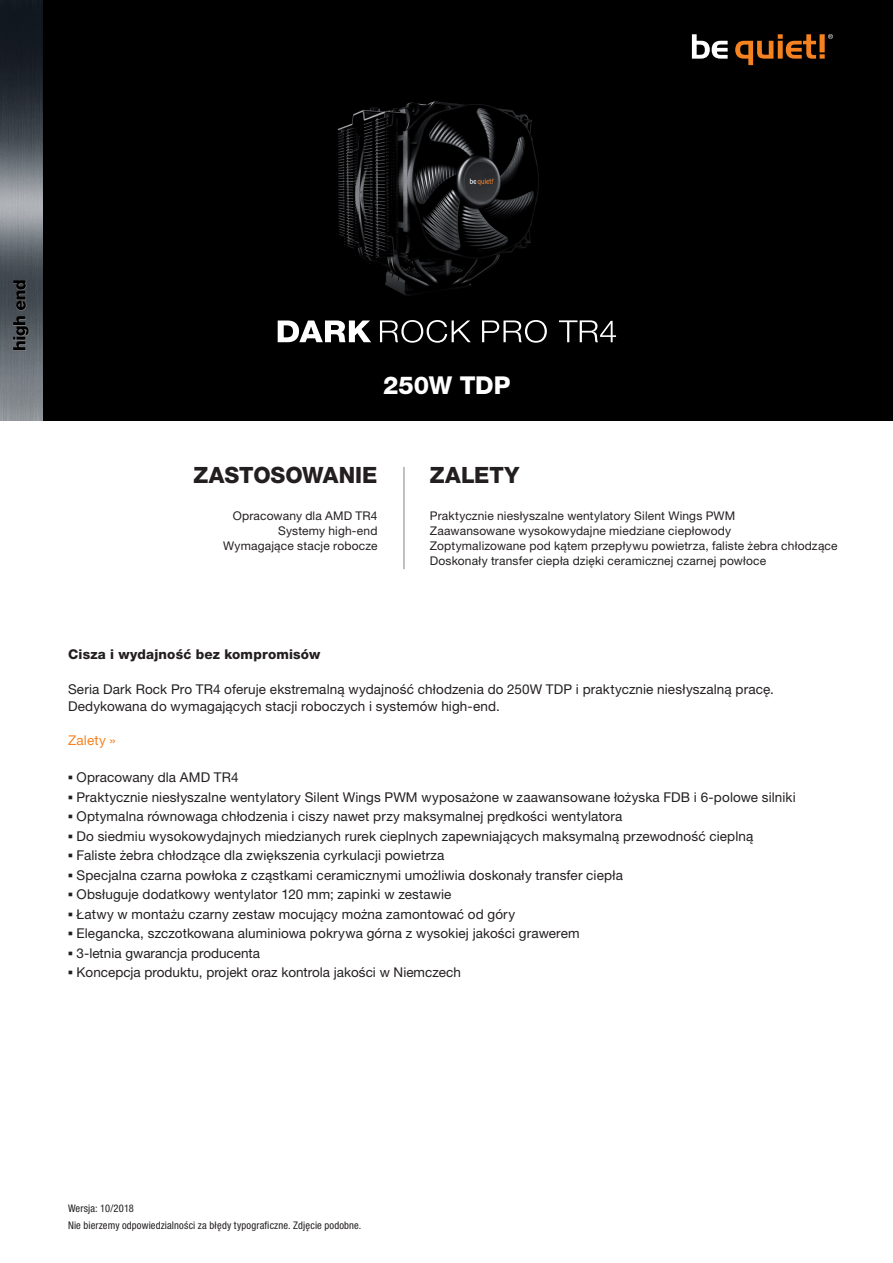
<style>
.page{position:relative;width:893px;height:1263px;background:#fff}
.page>*{position:absolute;margin:0;border:0;box-sizing:border-box;transform-origin:0 0}
.t1{font:800 24.6px "Helvetica Neue LT Pro";letter-spacing:-.005em;color:#fff}
.t2{font:800 22.5px "Helvetica Neue LT Pro";letter-spacing:-.005em;color:#231f20}
.t3{font:13.5px/17.2px "Helvetica Neue LT Pro";letter-spacing:.01em;color:#231f20}
.t4{font:800 13.5px "Helvetica Neue LT Pro";letter-spacing:.015em;color:#231f20}
.t5{font:13.5px "Helvetica Neue LT Pro";letter-spacing:.01em;color:#f58220}
.t6{font:12px/15px "Helvetica Neue LT Pro";letter-spacing:.015em;color:#231f20}
.t7{font:condensed 10.5px/17.2px "Helvetica Neue LT Pro";letter-spacing:.015em;color:#231f20}
.s1{font-family:"Franklin Gothic";font-weight:500}
</style>
<div class="page">
<div style="left:0;top:0;width:893px;height:421px;background:#000001"></div>
<img style="left:299px;top:101px;width:299px;height:242px">
<svg style="left:692px;top:34px;width:36px;height:25px"></svg>
<svg style="left:735px;top:34px;width:98px;height:31px"></svg>
<hr style="left:404px;top:467px;width:1px;height:102px;background:#808285">
<img style="left:0;top:0;width:42px;height:421px">
<svg style="left:278px;top:320px;width:93px;height:22px"></svg>
<svg style="left:380px;top:320px;width:91px;height:23px"></svg>
<svg style="left:482px;top:320px;width:65px;height:23px"></svg>
<svg style="left:559px;top:320px;width:57px;height:22px"></svg>
<h1 class="t1" style="left:383px;top:370px;width:129px">250W TDP</h1>
<h2 class="t2" style="left:194px;top:462px;width:185px">ZASTOSOWANIE</h2>
<h2 class="t2" style="left:430px;top:462px;width:91px">ZALETY</h2>
<p class="t6" style="left:223px;top:508px;width:156px;text-align:right">Opracowany dla AMD TR4<br>Systemy high-end<br>Wymagające stacje robocze</p>
<p class="t6" style="left:430px;top:508px;width:409px">Praktycznie niesłyszalne wentylatory Silent Wings PWM<br>Zaawansowane wysokowydajne miedziane ciepłowody<br>Zoptymalizowane pod kątem przepływu powietrza, faliste żebra chłodzące Doskonały transfer ciepła dzięki ceramicznej czarnej powłoce</p>
<p class="t4" style="left:68px;top:646px;width:254px">Cisza i wydajność bez kompromisów</p>
<p class="t3" style="left:68px;top:680px;width:707px">Seria Dark Rock Pro TR4 oferuje ekstremalną wydajność chłodzenia do 250W TDP i praktycznie niesłyszalną pracę.<br>Dedykowana do wymagających stacji roboczych i systemów high-end.</p>
<p class="t5" style="left:68px;top:732px;width:49px">Zalety »</p>
<p class="t3" style="left:68px;top:768px;width:172px"><span class="s1">▪</span> Opracowany dla AMD TR4</p>
<p class="t3" style="left:68px;top:788px;width:729px"><span class="s1">▪</span> Praktycznie niesłyszalne wentylatory Silent Wings PWM wyposażone w zaawansowane łożyska FDB i 6-polowe silniki</p>
<p class="t3" style="left:68px;top:807px;width:556px"><span class="s1">▪</span> Optymalna równowaga chłodzenia i ciszy nawet przy maksymalnej prędkości wentylatora</p>
<p class="t3" style="left:68px;top:827px;width:687px"><span class="s1">▪</span> Do siedmiu wysokowydajnych miedzianych rurek cieplnych zapewniających maksymalną przewodność cieplną</p>
<p class="t3" style="left:68px;top:846px;width:378px"><span class="s1">▪</span> Faliste żebra chłodzące dla zwiększenia cyrkulacji powietrza</p>
<p class="t3" style="left:68px;top:866px;width:556px"><span class="s1">▪</span> Specjalna czarna powłoka z cząstkami ceramicznymi umożliwia doskonały transfer ciepła</p>
<p class="t3" style="left:68px;top:885px;width:385px"><span class="s1">▪</span> Obsługuje dodatkowy wentylator 120 mm; zapinki w zestawie</p>
<p class="t3" style="left:68px;top:905px;width:449px"><span class="s1">▪</span> Łatwy w montażu czarny zestaw mocujący można zamontować od góry</p>
<p class="t3" style="left:68px;top:924px;width:513px"><span class="s1">▪</span> Elegancka, szczotkowana aluminiowa pokrywa górna z wysokiej jakości grawerem</p>
<p class="t3" style="left:68px;top:944px;width:194px"><span class="s1">▪</span> 3-letnia gwarancja producenta</p>
<p class="t3" style="left:68px;top:963px;width:394px"><span class="s1">▪</span> Koncepcja produktu, projekt oraz kontrola jakości w Niemczech</p>
<p class="t7" style="left:68px;top:1199px;width:295px">Wersja: 10/2018<br>Nie bierzemy odpowiedzialności za błędy typograficzne. Zdjęcie podobne.</p>
</div>
